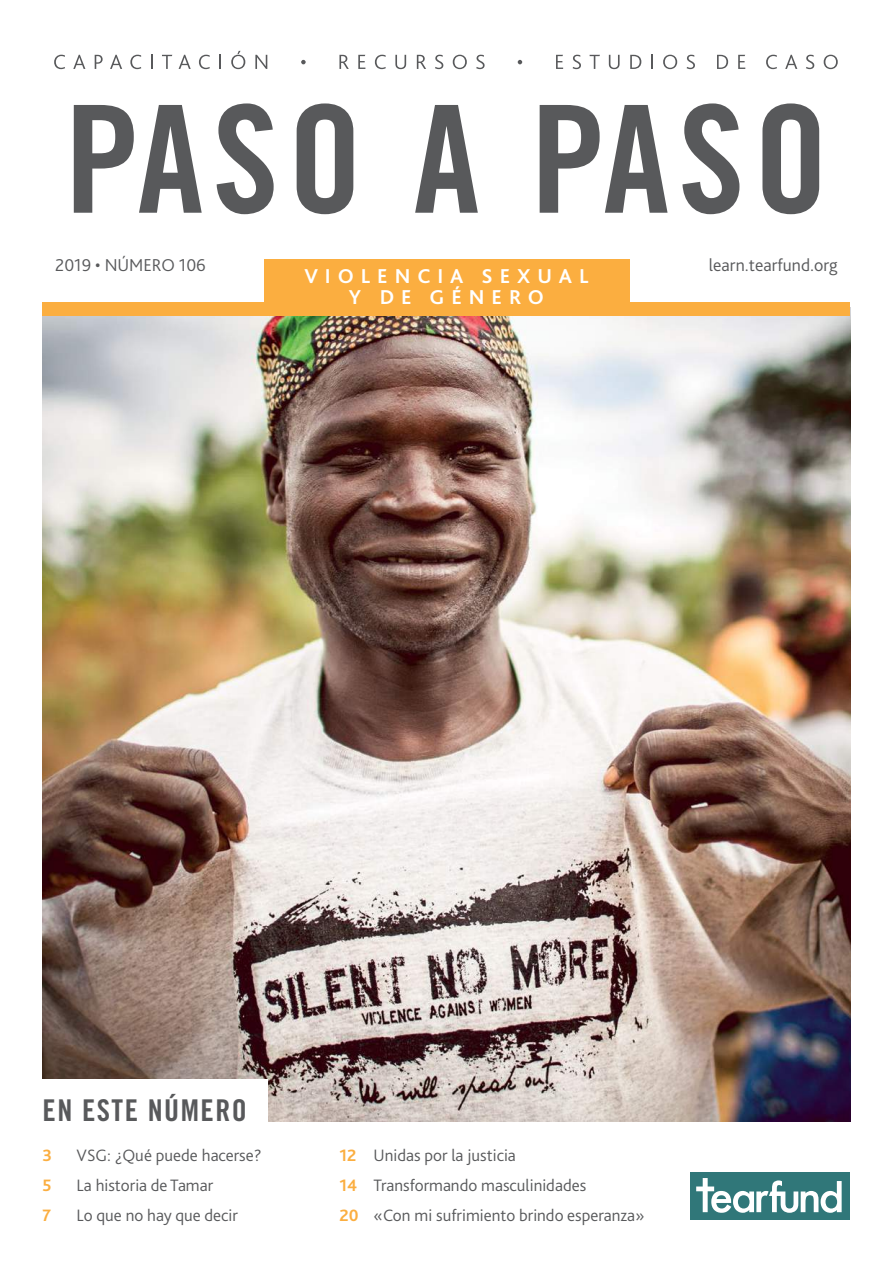
<style>
.page{position:relative;width:893px;height:1263px;background:#fff}
.page>*{position:absolute;margin:0;border:0;box-sizing:border-box;transform-origin:0 0}
.t1{font:149.25px "Trade Gothic Bold Cond Twenty";letter-spacing:.06em;color:#58595b}
.t2{font:30px "Trade Gothic Bold Cond Twenty";letter-spacing:.05em;color:#58595b}
.t3{font:700 21px/21px "Bliss Pro";letter-spacing:.33em;color:#fff;text-align:center}
.t4{font:300 18px "Bliss Pro";color:#58595b}
.t5{font:300 17.25px/29.7px "Bliss Pro";color:#58595b}
.t6{font:700 17.25px "Bliss Pro";color:#fbae40}
.s1{font-weight:700;color:#fbae40}
</style>
<div class="page">
<img style="left:43px;top:315px;width:807px;height:806px">
<div style="left:43px;top:302px;width:807px;height:13px;background:#fbae40"></div>
<div style="left:690px;top:1172px;width:160px;height:47px;background:#307779"></div>
<svg style="left:696px;top:1178px;width:146px;height:35px"></svg>
<svg style="left:54px;top:55px;width:11px;height:14px"></svg>
<svg style="left:73px;top:55px;width:12px;height:14px"></svg>
<svg style="left:95px;top:55px;width:8px;height:14px"></svg>
<svg style="left:110px;top:55px;width:12px;height:14px"></svg>
<svg style="left:130px;top:55px;width:11px;height:14px"></svg>
<svg style="left:151px;top:55px;width:2px;height:14px"></svg>
<svg style="left:162px;top:55px;width:10px;height:14px"></svg>
<svg style="left:179px;top:55px;width:12px;height:14px"></svg>
<svg style="left:199px;top:55px;width:11px;height:14px"></svg>
<svg style="left:220px;top:55px;width:1px;height:14px"></svg>
<svg style="left:231px;top:51px;width:14px;height:18px"></svg>
<svg style="left:255px;top:55px;width:12px;height:14px"></svg>
<svg style="left:301px;top:60px;width:5px;height:4px"></svg>
<svg style="left:339px;top:55px;width:10px;height:14px"></svg>
<svg style="left:358px;top:55px;width:7px;height:14px"></svg>
<svg style="left:375px;top:55px;width:11px;height:14px"></svg>
<svg style="left:395px;top:55px;width:11px;height:14px"></svg>
<svg style="left:417px;top:55px;width:9px;height:14px"></svg>
<svg style="left:435px;top:55px;width:8px;height:14px"></svg>
<svg style="left:453px;top:55px;width:14px;height:14px"></svg>
<svg style="left:476px;top:55px;width:9px;height:14px"></svg>
<svg style="left:518px;top:60px;width:4px;height:4px"></svg>
<svg style="left:556px;top:55px;width:7px;height:14px"></svg>
<svg style="left:573px;top:55px;width:8px;height:14px"></svg>
<svg style="left:590px;top:55px;width:10px;height:14px"></svg>
<svg style="left:609px;top:55px;width:11px;height:14px"></svg>
<svg style="left:630px;top:55px;width:11px;height:14px"></svg>
<svg style="left:651px;top:55px;width:2px;height:14px"></svg>
<svg style="left:663px;top:55px;width:14px;height:14px"></svg>
<svg style="left:687px;top:55px;width:8px;height:14px"></svg>
<svg style="left:717px;top:55px;width:11px;height:14px"></svg>
<svg style="left:738px;top:55px;width:7px;height:14px"></svg>
<svg style="left:766px;top:55px;width:11px;height:14px"></svg>
<svg style="left:785px;top:55px;width:12px;height:14px"></svg>
<svg style="left:806px;top:55px;width:8px;height:14px"></svg>
<svg style="left:824px;top:55px;width:14px;height:14px"></svg>
<div style="left:25px;top:1079px;width:242px;height:150px;background:#fff"></div>
<div style="left:264px;top:259px;width:365px;height:54px;background:#fbae40"></div>
<h1 class="t1" style="left:65px;top:69px;width:765px">PASO A PASO</h1>
<p class="t4" style="left:55px;top:254px;width:152px">2019 • NÚMERO 106</p>
<p class="t4" style="left:709px;top:254px;width:130px">learn.tearfund.org</p>
<p class="t3" style="left:304px;top:265px;width:286px">VIOLENCIA SEXUAL<br>Y DE GÉNERO</p>
<h2 class="t2" style="left:43px;top:1092px;width:206px">EN ESTE NÚMERO</h2>
<p class="t6" style="left:43px;top:1145px;width:11px">3</p>
<p class="t5" style="left:77px;top:1140px;width:187px">VSG: ¿Qué puede hacerse?</p>
<p class="t6" style="left:43px;top:1175px;width:11px">5</p>
<p class="t5" style="left:77px;top:1170px;width:138px">La historia de Tamar</p>
<p class="t6" style="left:43px;top:1204px;width:10px">7</p>
<p class="t5" style="left:77px;top:1200px;width:163px">Lo que no hay que decir</p>
<p class="t5" style="left:339px;top:1140px;width:307px"><span class="s1">12</span> Unidas por la justicia<br><span class="s1">14</span> Transformando masculinidades<br><span class="s1">20</span> «Con mi sufrimiento brindo esperanza»</p>
</div>
